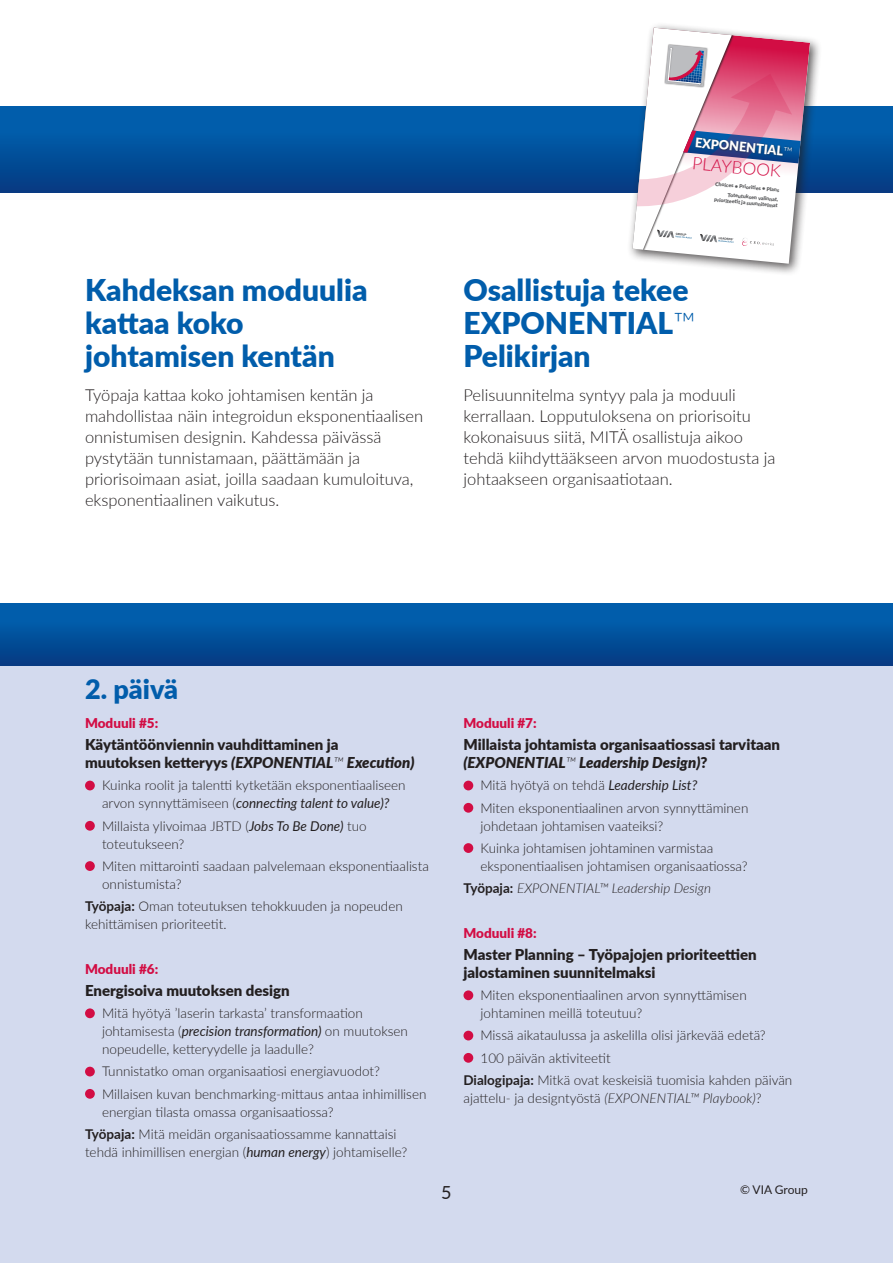
<style>
.page{position:relative;width:893px;height:1263px;background:#fff}
.page>*{position:absolute;margin:0;border:0;box-sizing:border-box;transform-origin:0 0}
.t1{font:900 30px/33px "Lato";color:#015dab}
.t2{font:900 27px "Lato";color:#015dab}
.t3{font:18px "Lato";color:#231f20}
.t4{font:300 17.4px "Lato";color:#d20d44}
.t5{font:300 16.5px/21px "Lato";color:#231f20}
.t6{font:900 15px/18px "Lato";color:#231f20}
.t7{font:300 13.5px/18px "Lato";color:#231f20}
.t8{font:900 13.5px "Lato";color:#d20d44}
.t9{font:900 13.05px "Lato";color:#fff}
.t10{font:12px "Lato";color:#231f20}
.t11{font:900 5.25px/9.8px "Lato";color:#57585a;text-align:right}
.s1{font-weight:300}
.s2{font-style:italic}
.s3{font-weight:300;font-style:italic}
.s4{font-weight:400;font-style:italic}
.s5{font-weight:700}
</style>
<div class="page">
<div style="left:0;top:608px;width:893px;height:655px;background:#d3daee"></div>
<div style="left:0;top:106px;width:893px;height:86px;background:linear-gradient(to bottom,#0065b4,#043d85)"></div>
<div style="left:626px;top:22px;width:196px;height:254px;background:#231f20;opacity:.75"></div>
<svg style="left:632px;top:28px;width:178px;height:236px"></svg>
<div style="left:85px;top:781px;width:10px;height:9px;background:#d20d44;border-radius:50%"></div>
<div style="left:85px;top:821px;width:10px;height:10px;background:#d20d44;border-radius:50%"></div>
<div style="left:85px;top:861px;width:10px;height:10px;background:#d20d44;border-radius:50%"></div>
<div style="left:85px;top:1008px;width:10px;height:10px;background:#d20d44;border-radius:50%"></div>
<div style="left:85px;top:1067px;width:10px;height:9px;background:#d20d44;border-radius:50%"></div>
<div style="left:85px;top:1089px;width:10px;height:10px;background:#d20d44;border-radius:50%"></div>
<div style="left:463px;top:781px;width:10px;height:9px;background:#d20d44;border-radius:50%"></div>
<div style="left:463px;top:803px;width:10px;height:10px;background:#d20d44;border-radius:50%"></div>
<div style="left:463px;top:843px;width:10px;height:10px;background:#d20d44;border-radius:50%"></div>
<div style="left:463px;top:990px;width:10px;height:10px;background:#d20d44;border-radius:50%"></div>
<div style="left:463px;top:1031px;width:10px;height:9px;background:#d20d44;border-radius:50%"></div>
<div style="left:463px;top:1053px;width:10px;height:10px;background:#d20d44;border-radius:50%"></div>
<div style="left:0;top:603px;width:893px;height:62px;background:linear-gradient(to bottom,#0065b4,#043d85)"></div>
<h1 class="t1" style="left:85px;top:272px;width:284px">Kahdeksan moduulia kattaa koko johtamisen kentän</h1>
<p class="t5" style="left:85px;top:383px;width:340px">Työpaja kattaa koko johtamisen kentän ja mahdollistaa näin integroidun eksponentiaalisen onnistumisen designin. Kahdessa päivässä pystytään tunnistamaan, päättämään ja priorisoimaan asiat, joilla saadaan kumuloituva, eksponentiaalinen vaikutus.</p>
<p class="t9" style="left:696px;top:133px;width:99px;rotate:5deg">EXPONENTIAL<span class="s1">™</span></p>
<p class="t4" style="left:694px;top:150px;width:91px;rotate:6deg">PLAYBOOK</p>
<p class="t11" style="left:716px;top:178px;width:66px;rotate:6deg">Choices • Prioriti es • Plans<br>Toteutuksen valinnat,</p>
<p class="t11" style="left:715px;top:194px;width:65px;rotate:6deg">prioriteeti t ja suunnitelmat</p>
<h1 class="t1" style="left:463px;top:272px;width:234px">Osallistuja tekee<br>EXPONENTIAL<span class="s1">™<br></span>Pelikirjan</h1>
<p class="t5" style="left:463px;top:383px;width:313px">Pelisuunnitelma syntyy pala ja moduuli kerrallaan. Lopputuloksena on priorisoitu kokonaisuus siitä, MITÄ osallistuja aikoo tehdä kiihdyttääkseen arvon muodostusta ja johtaakseen organisaatiotaan.</p>
<h2 class="t2" style="left:85px;top:669px;width:95px">2. päivä</h2>
<p class="t8" style="left:85px;top:713px;width:75px">Moduuli #5:</p>
<p class="t6" style="left:85px;top:735px;width:331px">Käytäntöönviennin vauhdittaminen ja muutoksen ketteryys <span class="s2">(EXPONENTIAL</span><span class="s3">™</span> <span class="s2">Execution)</span></p>
<p class="t7" style="left:102px;top:776px;width:305px">Kuinka roolit ja talentti kytketään eksponentiaaliseen arvon synnyttämiseen (<span class="s4">connecting talent to value)?</span></p>
<p class="t7" style="left:102px;top:816px;width:266px">Millaista ylivoimaa JBTD (<span class="s4">Jobs To Be Done)</span> tuo toteutukseen?</p>
<p class="t7" style="left:102px;top:856px;width:328px">Miten mittarointi saadaan palvelemaan eksponentiaalista onnistumista?</p>
<p class="t7" style="left:85px;top:897px;width:319px"><span class="s5">Työpaja:</span> Oman toteutuksen tehokkuuden ja nopeuden kehittämisen prioriteetit.</p>
<p class="t8" style="left:85px;top:958px;width:75px">Moduuli #6:</p>
<p class="t6" style="left:85px;top:981px;width:206px">Energisoiva muutoksen design</p>
<p class="t7" style="left:102px;top:1004px;width:307px">Mitä hyötyä ’laserin tarkasta’ transformaation johtamisesta (<span class="s4">precision transformation)</span> on muutoksen nopeudelle, ketteryydelle ja laadulle?</p>
<p class="t7" style="left:102px;top:1060px;width:326px;line-height:22.2px">Tunnistatko oman organisaatiosi energiavuodot?<br>Millaisen kuvan benchmarking-mittaus antaa inhimillisen</p>
<p class="t7" style="left:85px;top:1100px;width:313px;line-height:22.2px;text-indent:17px">energian tilasta omassa organisaatiossa?<br><span class="s5">Työpaja:</span> Mitä meidän organisaatiossamme kannattaisi</p>
<p class="t7" style="left:85px;top:1142px;width:324px">tehdä inhimillisen energian (<span class="s4">human energy</span>) johtamiselle?</p>
<p class="t8" style="left:463px;top:713px;width:75px">Moduuli #7:</p>
<p class="t6" style="left:463px;top:735px;width:318px">Millaista johtamista organisaatiossasi tarvitaan <span class="s2">(EXPONENTIAL</span><span class="s3">™</span> <span class="s2">Leadership Design)</span>?</p>
<p class="t7" style="left:480px;top:774px;width:269px;line-height:22.2px">Mitä hyötyä on tehdä <span class="s4">Leadership List?<br></span>Miten eksponentiaalinen arvon synnyttäminen</p>
<p class="t7" style="left:480px;top:814px;width:234px;line-height:22.2px">johdetaan johtamisen vaateiksi?<br>Kuinka johtamisen johtaminen varmistaa</p>
<p class="t7" style="left:463px;top:854px;width:286px;line-height:22.2px;text-indent:17px">eksponentiaalisen johtamisen organisaatiossa?<br><span class="s5">Työpaja:</span> <span class="s2">EXPONENTIAL™ Leadership Design</span></p>
<p class="t8" style="left:463px;top:923px;width:75px">Moduuli #8:</p>
<p class="t6" style="left:463px;top:945px;width:295px">Master Planning – Työpajojen prioriteettien jalostaminen suunnitelmaksi</p>
<p class="t7" style="left:480px;top:986px;width:268px">Miten eksponentiaalinen arvon synnyttämisen johtaminen meillä toteutuu?</p>
<p class="t7" style="left:480px;top:1026px;width:287px">Missä aikataulussa ja askelilla olisi järkevää edetä?</p>
<p class="t7" style="left:480px;top:1048px;width:132px">100 päivän aktiviteetit</p>
<p class="t7" style="left:463px;top:1071px;width:330px"><span class="s5">Dialogipaja:</span> Mitkä ovat keskeisiä tuomisia kahden päivän</p>
<p class="t7" style="left:463px;top:1088px;width:300px">ajattelu- ja designtyöstä <span class="s2">(EXPONENTIAL™ Playbook)</span>?</p>
<h3 class="t3" style="left:441px;top:1179px;width:12px">5</h3>
<p class="t10" style="left:740px;top:1181px;width:69px">© VIA Group</p>
</div>
